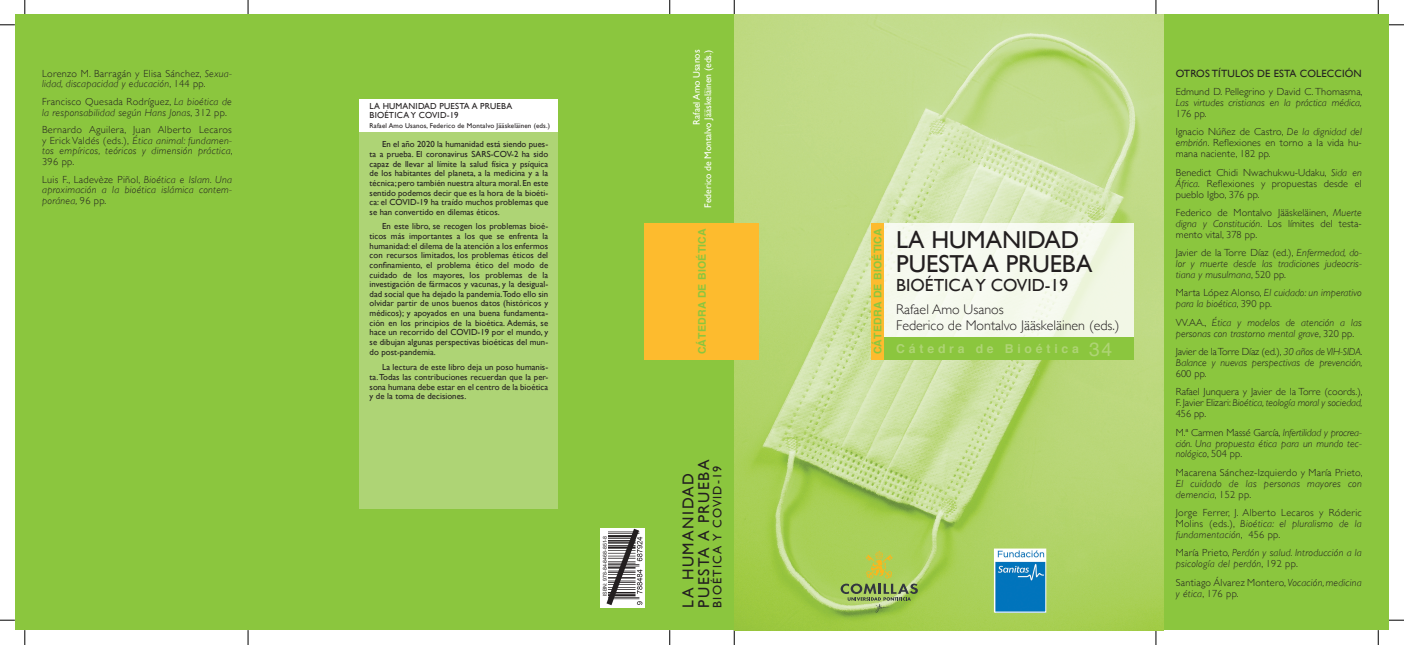
<style>
.page{position:relative;width:1404px;height:645px;background:#fff}
.page>*{position:absolute;margin:0;border:0;box-sizing:border-box;transform-origin:0 0}
.t1{font:24.5px/24.5px "Gill Sans";color:#231f20}
.t2{font:17.5px "Gill Sans";color:#231f20}
.t3{font:15.75px/15.8px "Gill Sans";letter-spacing:.1em;color:#231f20}
.t4{font:300 14px "Gill Sans";color:#231f20}
.t5{font:700 12.25px "Helvetica";letter-spacing:.31em;color:#aed475}
.t6{font:12.25px "Gill Sans";letter-spacing:.1em;color:#231f20}
.t7{font:700 10.5px "Helvetica";letter-spacing:.025em;color:#8bc63e}
.t8{font:10.5px "Gill Sans";letter-spacing:.015em;color:#231f20}
.t9{font:300 10.33px/10.9px "Gill Sans";letter-spacing:.01em;color:#231f20;text-align:justify}
.t10{font:italic 300 10.33px/10.9px "Gill Sans";letter-spacing:.01em;color:#231f20}
.t11{font:9.62px "Gill Sans";color:#fff}
.t12{font:8.75px/9.6px "Gill Sans";letter-spacing:.005em;color:#231f20;text-align:justify}
.t13{font:7px "Gill Sans";letter-spacing:.02em;color:#231f20}
.t14{font:5.25px "Arial";color:#231f20}
.s1{font-style:italic}
.s2{font-style:normal}
.s3{font-weight:400;font-size:19.25px}
</style>
<div class="page">
<svg style="left:25px;top:0;width:1px;height:15px"></svg>
<svg style="left:25px;top:630px;width:1px;height:15px"></svg>
<svg style="left:248px;top:0;width:1px;height:15px"></svg>
<svg style="left:248px;top:630px;width:1px;height:15px"></svg>
<svg style="left:670px;top:0;width:1px;height:15px"></svg>
<svg style="left:670px;top:630px;width:1px;height:15px"></svg>
<svg style="left:734px;top:0;width:1px;height:15px"></svg>
<svg style="left:734px;top:630px;width:1px;height:15px"></svg>
<svg style="left:1156px;top:0;width:1px;height:15px"></svg>
<svg style="left:1156px;top:630px;width:1px;height:15px"></svg>
<svg style="left:1378px;top:0;width:1px;height:15px"></svg>
<svg style="left:1378px;top:630px;width:1px;height:15px"></svg>
<svg style="left:0;top:25px;width:15px;height:1px"></svg>
<svg style="left:1388px;top:25px;width:16px;height:1px"></svg>
<svg style="left:0;top:620px;width:15px;height:1px"></svg>
<svg style="left:1388px;top:620px;width:16px;height:1px"></svg>
<div style="left:15px;top:15px;width:1373px;height:615px;background:#8bc63e"></div>
<div style="left:360px;top:99px;width:198px;height:409px;background:#aed475"></div>
<div style="left:360px;top:99px;width:198px;height:32px;background:#fff"></div>
<img style="left:734px;top:15px;width:429px;height:615px">
<div style="left:645px;top:223px;width:114px;height:137px;background:#fdbb2e"></div>
<div style="left:871px;top:223px;width:13px;height:137px;background:#fdbb2e"></div>
<div style="left:884px;top:223px;width:250px;height:137px;background:linear-gradient(to right,#f7faf2,#f2f7e6)"></div>
<div style="left:884px;top:337px;width:250px;height:23px;background:#8bc63e"></div>
<svg style="left:841px;top:551px;width:77px;height:62px;background:#a1be58"></svg>
<div style="left:600px;top:528px;width:45px;height:80px;background:#fff"></div>
<svg style="left:606px;top:528px;width:37px;height:78px"></svg>
<img style="left:996px;top:551px;width:48px;height:59px">
<div style="left:994px;top:549px;width:52px;height:63px;border:1px solid #fff"></div>
<p class="t9" style="left:42px;top:67px;width:191px;line-height:10.5px">Lorenzo M. Barragán y Elisa Sánchez, <span class="s1">Sexua&shy;lidad, discapacidad y educación</span>, 144 pp.</p>
<p class="t10" style="left:42px;top:96px;width:191px;line-height:10.5px"><span class="s2">Francisco Quesada Rodríguez,</span> La bioética de la responsabilidad según Hans Jonas<span class="s2">, 312 pp.</span></p>
<p class="t9" style="left:42px;top:124px;width:192px;line-height:10.5px">Bernardo Aguilera, Juan Alberto Lecaros y Erick Valdés (eds.), <span class="s1">Ética animal: fundamen&shy;tos empíricos, teóricos y dimensión práctica</span>, 396 pp.</p>
<p class="t10" style="left:42px;top:174px;width:191px;line-height:10.5px;text-align:justify"><span class="s2">Luis F., Ladevèze Piñol,</span> Bioética e Islam. Una aproximación a la bioética islámica contem&shy;poránea, <span class="s2">96 pp.</span></p>
<p class="t12" style="left:370px;top:101px;width:144px">LA HUMANIDAD PUESTA A PRUEBA</p>
<p class="t12" style="left:370px;top:110px;width:91px">BIOÉTICA Y COVID-19</p>
<p class="t13" style="left:370px;top:121px;width:182px">Rafael Amo Usanos, Federico de Montalvo Jääskeläinen (eds.)</p>
<p class="t12" style="left:370px;top:140px;width:180px;text-indent:12px">En el año 2020 la humanidad está siendo pues&shy;ta a prueba. El coronavirus SARS-COV-2 ha sido capaz de llevar al límite la salud física y psíquica de los habitantes del planeta, a la medicina y a la técnica; pero también nuestra altura moral. En este sentido podemos decir que es la hora de la bioéti&shy;ca: el COVID-19 ha traído muchos problemas que se han convertido en dilemas éticos.</p>
<p class="t12" style="left:370px;top:222px;width:180px;text-indent:12px">En este libro, se recogen los problemas bioé&shy;ticos más importantes a los que se enfrenta la humanidad: el dilema de la atención a los enfermos con recursos limitados, los problemas éticos del confinamiento, el problema ético del modo de cuidado de los mayores, los problemas de la investigación de fármacos y vacunas, y la desigual&shy;dad social que ha dejado la pandemia.Todo ello sin olvidar partir de unos buenos datos (históricos y médicos); y apoyados en una buena fundamenta&shy;ción en los principios de la bioética. Además, se hace un recorrido del COVID-19 por el mundo, y se dibujan algunas perspectivas bioéticas del mun&shy;do post-pandemia.</p>
<p class="t12" style="left:370px;top:362px;width:180px;text-indent:12px">La lectura de este libro deja un poso humanis&shy;ta. Todas las contribuciones recuerdan que la per&shy;sona humana debe estar en el centro de la bioética y de la toma de decisiones.</p>
<p class="t14" style="left:602px;top:596px;width:62px;rotate:-90deg">ISBN: 978-84-8468-851-8</p>
<p class="t11" style="left:691px;top:125px;width:77px;rotate:-90deg">Rafael Amo Usanos</p>
<p class="t11" style="left:702px;top:208px;width:159px;rotate:-90deg">Federico de Montalvo Jääskeläinen (eds.)</p>
<p class="t7" style="left:694px;top:354px;width:128px;rotate:-90deg">CÁTEDRA DE BIOÉTICA</p>
<p class="t7" style="left:869px;top:354px;width:128px;rotate:-90deg">CÁTEDRA DE BIOÉTICA</p>
<p class="t1" style="left:896px;top:227px;width:198px">LA HUMANIDAD<br>PUESTA A PRUEBA</p>
<p class="t2" style="left:896px;top:275px;width:173px">BIOÉTICA Y COVID-19</p>
<p class="t4" style="left:896px;top:298px;width:109px">Rafael Amo Usanos</p>
<p class="t4" style="left:896px;top:314px;width:225px">Federico de Montalvo Jääskeläinen (eds.)</p>
<p class="t5" style="left:896px;top:338px;width:218px">Cátedra de Bioética <span class="s3">34</span></p>
<p class="t3" style="left:680px;top:608px;width:150px;rotate:-90deg">LA HUMANIDAD<br>PUESTA A PRUEBA</p>
<p class="t6" style="left:710px;top:608px;width:144px;rotate:-90deg">BIOÉTICA Y COVID-19</p>
<p class="t8" style="left:1176px;top:67px;width:188px">OTROS TÍTULOS DE ESTA COLECCIÓN</p>
<p class="t9" style="left:1176px;top:86px;width:188px">Edmund D. Pellegrino y David C. Thomasma,</p>
<p class="t10" style="left:1176px;top:97px;width:188px">Las virtudes cristianas en la práctica médica,</p>
<p class="t9" style="left:1176px;top:108px;width:32px">176 pp.</p>
<p class="t9" style="left:1176px;top:126px;width:188px">Ignacio Núñez de Castro, <span class="s1">De la dignidad del</span></p>
<p class="t9" style="left:1176px;top:137px;width:188px"><span class="s1">embrión</span>. Reflexiones en torno a la vida hu-</p>
<p class="t9" style="left:1176px;top:148px;width:96px">mana naciente, 182 pp.</p>
<p class="t9" style="left:1176px;top:166px;width:188px">Benedict Chidi Nwachukwu-Udaku, <span class="s1">Sida en África.</span> Reflexiones y propuestas desde el pueblo Igbo, 376 pp.</p>
<p class="t9" style="left:1176px;top:207px;width:188px">Federico de Montalvo Jääskeläinen, <span class="s1">Muerte</span></p>
<p class="t9" style="left:1176px;top:217px;width:188px"><span class="s1">digna y Constitución</span>. Los límites del testa-</p>
<p class="t9" style="left:1176px;top:228px;width:83px">mento vital, 378 pp.</p>
<p class="t9" style="left:1176px;top:247px;width:188px">Javier de la Torre Díaz (ed.), <span class="s1">Enfermedad, do-</span></p>
<p class="t10" style="left:1176px;top:258px;width:188px">lor y muerte desde las tradiciones judeocris-</p>
<p class="t10" style="left:1176px;top:269px;width:112px">tiana y musulmana<span class="s2">, 520 pp.</span></p>
<p class="t10" style="left:1176px;top:287px;width:188px"><span class="s2">Marta López Alonso,</span> El cuidado: un imperativo</p>
<p class="t10" style="left:1176px;top:298px;width:98px">para la bioética<span class="s2">, 390 pp.</span></p>
<p class="t10" style="left:1176px;top:317px;width:188px"><span class="s2">VV.AA.,</span> Ética y modelos de atención a las personas con trastorno mental grave<span class="s2">, 320 pp.</span></p>
<p class="t10" style="left:1176px;top:346px;width:188px;text-align:justify"><span class="s2">Javier de la Torre Díaz (ed.),</span> 30 años de VIH-SIDA.<br>Balance y nuevas perspectivas de prevención, <span class="s2">600 pp.</span></p>
<p class="t9" style="left:1176px;top:386px;width:188px">Rafael Junquera y Javier de la Torre (coords.),</p>
<p class="t10" style="left:1176px;top:397px;width:188px"><span class="s2">F. Javier Elizari:</span> Bioética, teología moral y sociedad,</p>
<p class="t9" style="left:1176px;top:408px;width:32px">456 pp.</p>
<p class="t10" style="left:1176px;top:427px;width:188px;text-align:justify"><span class="s2">M.ª Carmen Massé García,</span> Infertilidad y procrea&shy;ción. Una propuesta ética para un mundo tec&shy;nológico<span class="s2">, 504 pp.</span></p>
<p class="t9" style="left:1176px;top:466px;width:188px">Macarena Sánchez-Izquierdo y María Prieto,</p>
<p class="t10" style="left:1176px;top:478px;width:188px">El cuidado de las personas mayores con demencia<span class="s2">, 152 pp.</span></p>
<p class="t9" style="left:1176px;top:507px;width:188px">Jorge Ferrer, J. Alberto Lecaros y Róderic Molins (eds.), <span class="s1">Bioética: el pluralismo de la fundamentación</span>, 456 pp.</p>
<p class="t10" style="left:1176px;top:547px;width:188px"><span class="s2">María Prieto,</span> Perdón y salud. Introducción a la psicología del perdón<span class="s2">, 192 pp.</span></p>
<p class="t9" style="left:1176px;top:576px;width:188px">Santiago Álvarez Montero, <span class="s1">Vocación, medicina y ética</span>, 176 pp.</p>
</div>
